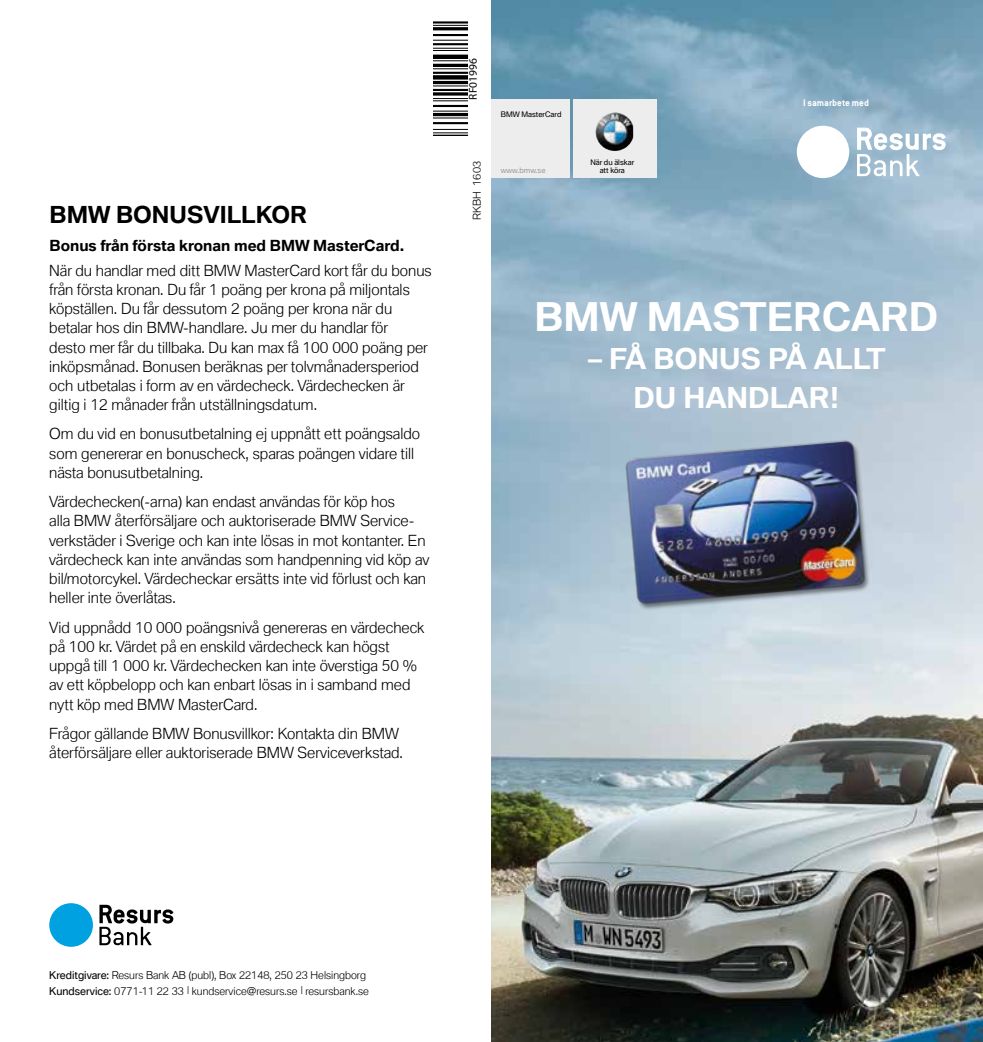
<style>
.page{position:relative;width:983px;height:1042px;background:#fff}
.page>*{position:absolute;margin:0;border:0;box-sizing:border-box;transform-origin:0 0}
.t1{font:700 38.5px "BMW Type Global Pro";color:#fff}
.t2{font:700 28px/38.5px "BMW Type Global Pro";color:#fff;text-align:center}
.t3{font:700 22.75px "BMW Type Global Pro";color:#000}
.t4{font:300 14.88px/19.2px "BMW Type";color:#000}
.t5{font:700 14.88px "BMW Type Global Pro";color:#000}
.t6{font:11.38px "Courier";color:#000}
.t7{font:300 10.5px/15.8px "BMW Type";color:#000}
.t8{font:700 10.5px "Conduit ITC";color:#fff}
.t9{font:7.35px/8px "BMW Type Global Pro";color:#000;text-align:center}
.t10{font:7.35px "BMW Type Global Pro";color:#9d9d9c}
.s1{font-family:"BMW Type Global Pro";font-weight:400}
</style>
<div class="page">
<img style="left:491px;top:0;width:491px;height:1042px">
<div style="left:491px;top:99px;width:79px;height:79px;background:#ededed"></div>
<div style="left:572px;top:99px;width:84px;height:79px;background:#ededed"></div>
<img style="left:595px;top:112px;width:38px;height:39px">
<img style="left:605px;top:424px;width:284px;height:196px">
<div style="left:49px;top:903px;width:44px;height:44px;background:#00a1e1;border-radius:50%"></div>
<svg style="left:99px;top:905px;width:74px;height:40px"></svg>
<div style="left:796px;top:126px;width:53px;height:52px;background:#fff;border-radius:50%"></div>
<svg style="left:856px;top:128px;width:89px;height:48px"></svg>
<hr style="left:433px;top:135px;width:35px;height:1px;background:#000">
<hr style="left:433px;top:132px;width:35px;height:1px;background:#000">
<hr style="left:433px;top:129px;width:35px;height:1px;background:#000">
<hr style="left:433px;top:122px;width:35px;height:2px;background:#000">
<hr style="left:433px;top:117px;width:35px;height:1px;background:#000">
<hr style="left:433px;top:113px;width:35px;height:3px;background:#000">
<hr style="left:433px;top:111px;width:35px;height:1px;background:#000">
<hr style="left:433px;top:105px;width:35px;height:2px;background:#000">
<hr style="left:433px;top:100px;width:35px;height:1px;background:#000">
<hr style="left:433px;top:98px;width:35px;height:1px;background:#000">
<svg style="left:433px;top:92px;width:35px;height:4px"></svg>
<hr style="left:433px;top:89px;width:35px;height:2px;background:#000">
<hr style="left:433px;top:85px;width:35px;height:1px;background:#000">
<hr style="left:433px;top:81px;width:35px;height:3px;background:#000">
<div style="left:433px;top:75px;width:35px;height:5px;background:#000"></div>
<hr style="left:433px;top:72px;width:35px;height:2px;background:#000">
<hr style="left:433px;top:68px;width:35px;height:1px;background:#000">
<hr style="left:433px;top:64px;width:35px;height:3px;background:#000">
<hr style="left:433px;top:60px;width:35px;height:1px;background:#000">
<hr style="left:433px;top:55px;width:35px;height:4px;background:#000">
<hr style="left:433px;top:50px;width:35px;height:1px;background:#000">
<hr style="left:433px;top:48px;width:35px;height:1px;background:#000">
<hr style="left:433px;top:43px;width:35px;height:2px;background:#000">
<hr style="left:433px;top:40px;width:35px;height:1px;background:#000">
<hr style="left:433px;top:34px;width:35px;height:2px;background:#000">
<hr style="left:433px;top:27px;width:35px;height:3px;background:#000">
<hr style="left:433px;top:25px;width:35px;height:1px;background:#000">
<hr style="left:433px;top:21px;width:35px;height:3px;background:#000">
<h3 class="t3" style="left:50px;top:202px;width:259px">BMW BONUSVILLKOR</h3>
<p class="t5" style="left:50px;top:237px;width:356px">Bonus från första kronan med BMW MasterCard.</p>
<p class="t4" style="left:49px;top:260px;width:384px">När du handlar med ditt BMW MasterCard kort får du bonus från första kronan. Du får 1 poäng per krona på miljontals köpställen. Du får dessutom 2 poäng per krona när du betalar hos din BMW-handlare. Ju mer du handlar för<br>desto mer får du tillbaka. Du kan max få 100 000 poäng per inköpsmånad. Bonusen beräknas per tolvmånadersperiod och utbetalas i form av en värdecheck. Värdechecken är giltig i 12 månader från utställningsdatum.</p>
<p class="t4" style="left:49px;top:424px;width:372px">Om du vid en bonusutbetalning ej uppnått ett poängsaldo som genererar en bonuscheck, sparas poängen vidare till nästa bonusutbetalning.</p>
<p class="t4" style="left:49px;top:491px;width:381px">Värdechecken(-arna) kan endast användas för köp hos<br>alla BMW återförsäljare och auktoriserade BMW Service&shy;verkstäder i Sverige och kan inte lösas in mot kontanter. En värdecheck kan inte användas som handpenning vid köp av bil/motorcykel. Värdecheckar ersätts inte vid förlust och kan heller inte överlåtas.</p>
<p class="t4" style="left:49px;top:617px;width:377px">Vid uppnådd 10 000 poängsnivå genereras en värdecheck på 100 kr. Värdet på en enskild värdecheck kan högst uppgå till 1 000 kr. Värdechecken kan inte överstiga 50 % av ett köpbelopp och kan enbart lösas in i samband med nytt köp med BMW MasterCard.</p>
<p class="t4" style="left:49px;top:723px;width:355px">Frågor gällande BMW Bonusvillkor: Kontakta din BMW återförsäljare eller auktoriserade BMW Serviceverkstad.</p>
<p class="t6" style="left:466px;top:100px;width:43px;rotate:-90deg">RF01996</p>
<p class="t7" style="left:468px;top:220px;width:60px;rotate:-90deg">RKBH 1603</p>
<p class="t9" style="left:500px;top:110px;width:62px">BMW MasterCard</p>
<p class="t10" style="left:501px;top:165px;width:46px">www.bmw.se</p>
<p class="t9" style="left:590px;top:159px;width:45px">När du älskar att köra</p>
<p class="t8" style="left:802px;top:96px;width:68px">I samarbete med</p>
<h1 class="t1" style="left:534px;top:295px;width:405px">BMW MASTERCARD</h1>
<h2 class="t2" style="left:588px;top:340px;width:299px">– FÅ BONUS PÅ ALLT<br>DU HANDLAR!</h2>
<p class="t7" style="left:49px;top:967px;width:321px"><span class="s1">Kreditgivare:</span> Resurs Bank AB (publ), Box 22148, 250 23 Helsingborg<br><span class="s1">Kundservice:</span> 0771-11 22 33 | kundservice@resurs.se | resursbank.se</p>
</div>
